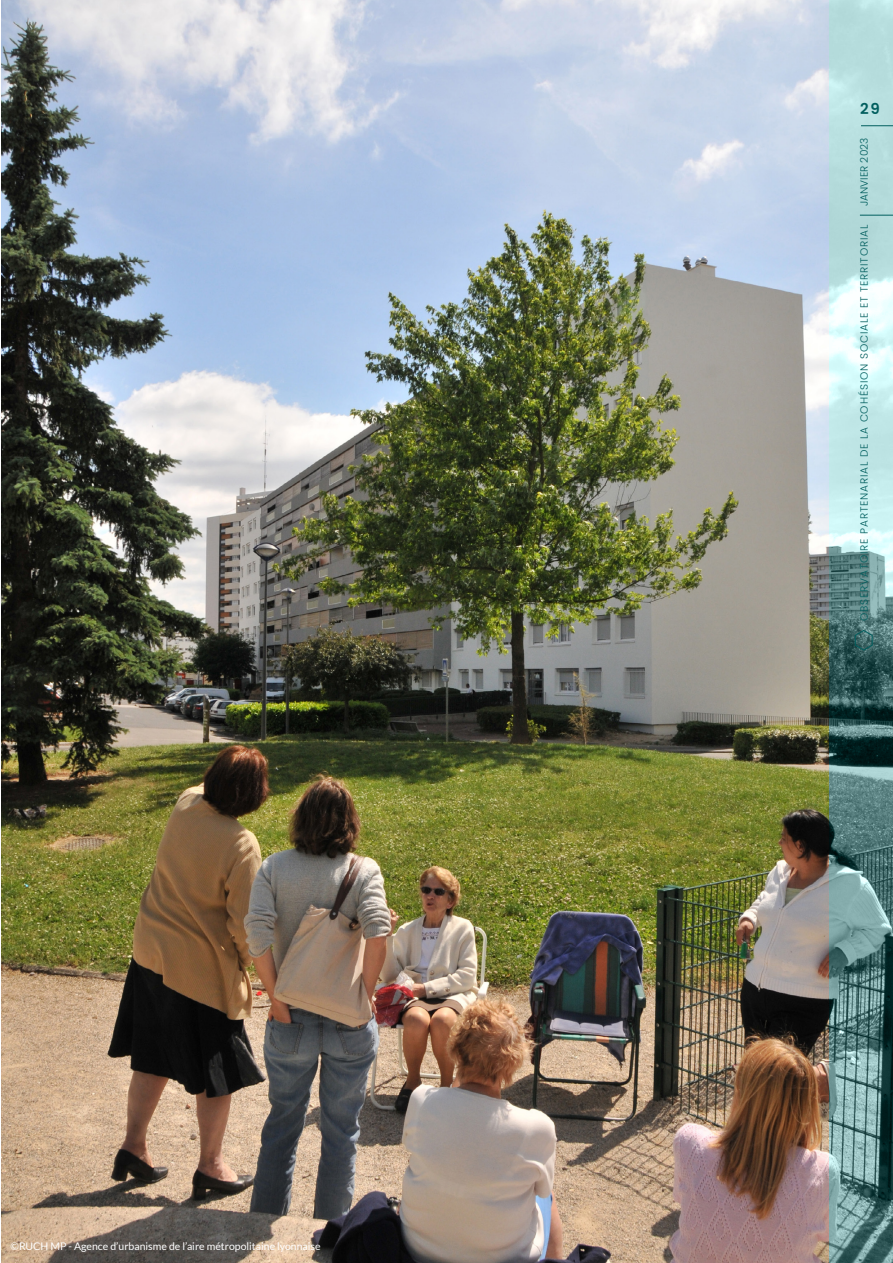
<style>
.page{position:relative;width:893px;height:1263px;background:#fff}
.page>*{position:absolute;margin:0;border:0;box-sizing:border-box;transform-origin:0 0}
.t1{font:600 15px "Poppins";color:#015e5e}
.t2{font:10.5px "Lato";color:#fff}
.t3{font:300 10.5px "Poppins";letter-spacing:.08em;color:#015e5e}
.t4{font:300 10.5px "Poppins";letter-spacing:.01em;color:#015e5e}
</style>
<div class="page">
<img style="left:1px;top:0;width:828px;height:1263px">
<svg style="left:829px;top:0;width:64px;height:1263px;background:#88acac"></svg>
<svg style="left:854px;top:630px;width:19px;height:21px"></svg>
<hr style="left:860px;top:215px;width:33px;height:1px;background:#015e5e">
<hr style="left:861px;top:125px;width:32px;height:1px;background:#015e5e">
<p class="t2" style="left:11px;top:1240px;width:312px">©RUCH MP - Agence d’urbanisme de l’aire métropolitaine lyonnaise</p>
<h1 class="t1" style="left:860px;top:100px;width:21px">29</h1>
<p class="t4" style="left:858px;top:206px;width:70px;rotate:-90deg">JANVIER 2023</p>
<p class="t3" style="left:858px;top:621px;width:398px;rotate:-90deg">OBSERVATOIRE PARTENARIAL DE LA COHÉSION SOCIALE ET TERRITORIAL</p>
</div>
